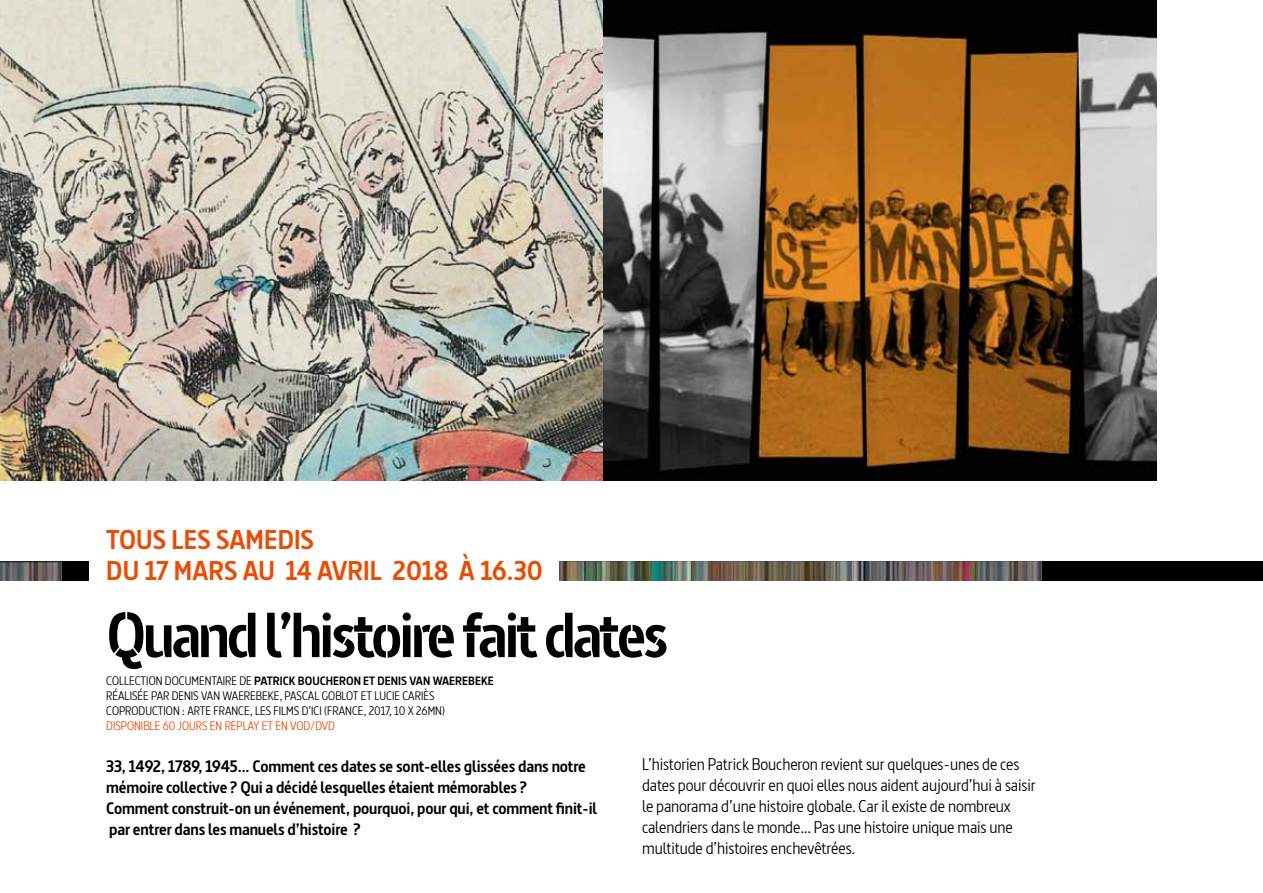
<style>
.page{position:relative;width:1263px;height:893px;background:#fff}
.page>*{position:absolute;margin:0;border:0;box-sizing:border-box;transform-origin:0 0}
.t1{font:700 63px "Barna Stencil";letter-spacing:-.05em;color:#000}
.t2{font:700 27px/31px "Barna";color:#e94c05}
.t3{font:16.5px/21px "Barna";letter-spacing:-.01em;color:#000}
.t4{font:700 16.5px/21px "Barna";letter-spacing:-.01em;color:#000}
.t5{font:12px/15px "Barna";color:#000}
.t6{font:12px "Barna";color:#e94c05}
.s1{font-weight:700}
</style>
<div class="page">
<img style="left:0;top:0;width:604px;height:480px">
<img style="left:604px;top:0;width:553px;height:480px">
<div style="left:0;top:561px;width:89px;height:20px;background:#000"></div>
<img style="left:0;top:561px;width:61px;height:20px">
<div style="left:559px;top:561px;width:704px;height:20px;background:#000"></div>
<img style="left:559px;top:561px;width:482px;height:20px">
<h2 class="t2" style="left:106px;top:524px;width:438px">TOUS LES SAMEDIS<br>DU 17 MARS AU 14 AVRIL 2018 À 16.30</h2>
<h1 class="t1" style="left:106px;top:597px;width:564px">Quand l’histoire fait dates</h1>
<p class="t5" style="left:106px;top:673px;width:389px">COLLECTION DOCUMENTAIRE DE <span class="s1">PATRICK BOUCHERON ET DENIS VAN WAEREBEKE<br></span>RÉALISÉE PAR DENIS VAN WAEREBEKE, PASCAL GOBLOT ET LUCIE CARIÈS<br>COPRODUCTION : ARTE FRANCE, LES FILMS D’ICI (FRANCE, 2017, 10 X 26MN)</p>
<p class="t6" style="left:106px;top:718px;width:230px">DISPONIBLE 60 JOURS EN REPLAY ET EN VOD/DVD</p>
<p class="t4" style="left:106px;top:756px;width:492px">33, 1492, 1789, 1945... Comment ces dates se sont-elles glissées dans notre mémoire collective? Qui a décidé lesquelles étaient mémorables?<br>Comment construit-on un événement, pourquoi, pour qui, et comment finit-il par entrer dans les manuels d’histoire ?</p>
<p class="t3" style="left:642px;top:754px;width:395px">L’historien Patrick Boucheron revient sur quelques-unes de ces dates pour découvrir en quoi elles nous aident aujourd’hui à saisir le panorama d’une histoire globale. Car il existe de nombreux calendriers dans le monde... Pas une histoire unique mais une multitude d’histoires enchevêtrées.</p>
</div>
